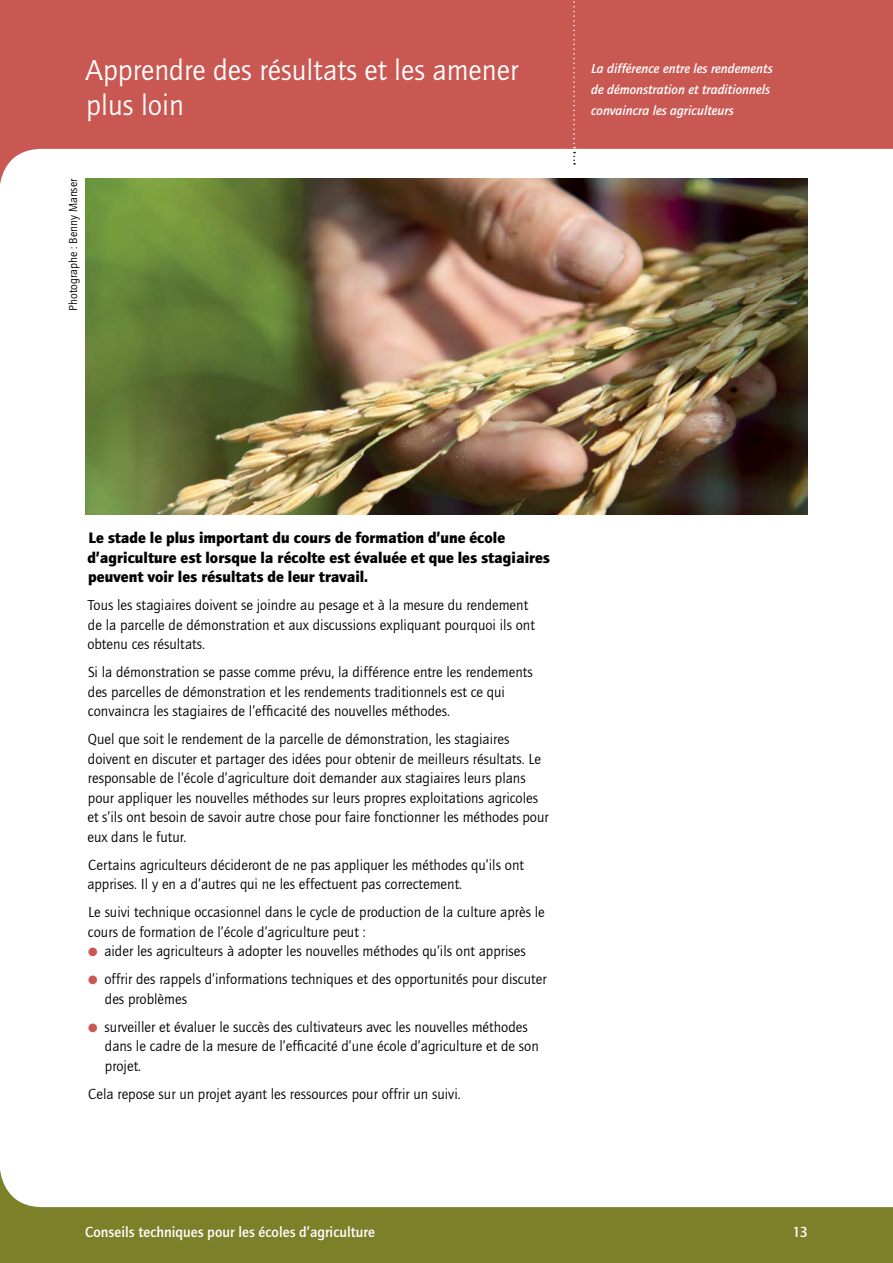
<style>
.page{position:relative;width:893px;height:1263px;background:#fff}
.page>*{position:absolute;margin:0;border:0;box-sizing:border-box;transform-origin:0 0}
.t1{font:30px/34.5px "Quay Sans EF";color:#fff}
.t2{font:900 15.75px/19.5px "Quay Sans";color:#000}
.t3{font:15px/19.5px "Quay Sans EF";color:#000}
.t4{font:500 15px "Quay Sans EF";color:#fff}
.t5{font:italic 500 13.5px/21px "Quay Sans EF";color:#fff}
.t6{font:12px "Quay Sans EF";color:#000}
.s1{color:#ca5852}
</style>
<div class="page">
<img style="left:85px;top:185px;width:723px;height:329px">
<svg style="left:0;top:0;width:893px;height:185px;fill:#ca5852"></svg>
<svg style="left:0;top:1170px;width:893px;height:93px;fill:#7b8029"></svg>
<svg style="left:573px;top:0;width:2px;height:165px"></svg>
<h1 class="t1" style="left:86px;top:54px;width:434px">Apprendre des résultats et les amener plus loin</h1>
<p class="t6" style="left:66px;top:311px;width:134px;rotate:-90deg">Photographe : Benny Manser</p>
<p class="t5" style="left:591px;top:58px;width:183px">La différence entre les rendements de démonstration et traditionnels convaincra les agriculteurs</p>
<p class="t2" style="left:88px;top:528px;width:464px">Le stade le plus important du cours de formation d’une école d’agriculture est lorsque la récolte est évaluée et que les stagiaires peuvent voir les résultats de leur travail.</p>
<p class="t3" style="left:87px;top:596px;width:449px">Tous les stagiaires doivent se joindre au pesage et à la mesure du rendement de la parcelle de démonstration et aux discussions expliquant pourquoi ils ont obtenu ces résultats.</p>
<p class="t3" style="left:88px;top:663px;width:446px">Si la démonstration se passe comme prévu, la différence entre les rendements des parcelles de démonstration et les rendements traditionnels est ce qui convaincra les stagiaires de l’efficacité des nouvelles méthodes.</p>
<p class="t3" style="left:87px;top:730px;width:463px">Quel que soit le rendement de la parcelle de démonstration, les stagiaires doivent en discuter et partager des idées pour obtenir de meilleurs résultats. Le responsable de l’école d’agriculture doit demander aux stagiaires leurs plans pour appliquer les nouvelles méthodes sur leurs propres exploitations agricoles et s’ils ont besoin de savoir autre chose pour faire fonctionner les méthodes pour eux dans le futur.</p>
<p class="t3" style="left:87px;top:855px;width:438px">Certains agriculteurs décideront de ne pas appliquer les méthodes qu’ils ont apprises. Il y en a d’autres qui ne les effectuent pas correctement.</p>
<p class="t3" style="left:88px;top:903px;width:458px">Le suivi technique occasionnel dans le cycle de production de la culture après le cours de formation de l’école d’agriculture peut :</p>
<p class="t3" style="left:88px;top:942px;width:439px"><span class="s1">●</span> aider les agriculteurs à adopter les nouvelles méthodes qu’ils ont apprises</p>
<p class="t3" style="left:105px;top:970px;width:443px;text-indent:-17px"><span class="s1">●</span> offrir des rappels d’informations techniques et des opportunités pour discuter des problèmes</p>
<p class="t3" style="left:105px;top:1017px;width:435px;text-indent:-17px"><span class="s1">●</span> surveiller et évaluer le succès des cultivateurs avec les nouvelles méthodes dans le cadre de la mesure de l’efficacité d’une école d’agriculture et de son projet.</p>
<p class="t3" style="left:88px;top:1084px;width:374px">Cela repose sur un projet ayant les ressources pour offrir un suivi.</p>
<p class="t4" style="left:85px;top:1224px;width:291px">Conseils techniques pour les écoles d’agriculture</p>
<p class="t4" style="left:793px;top:1224px;width:17px">13</p>
</div>
